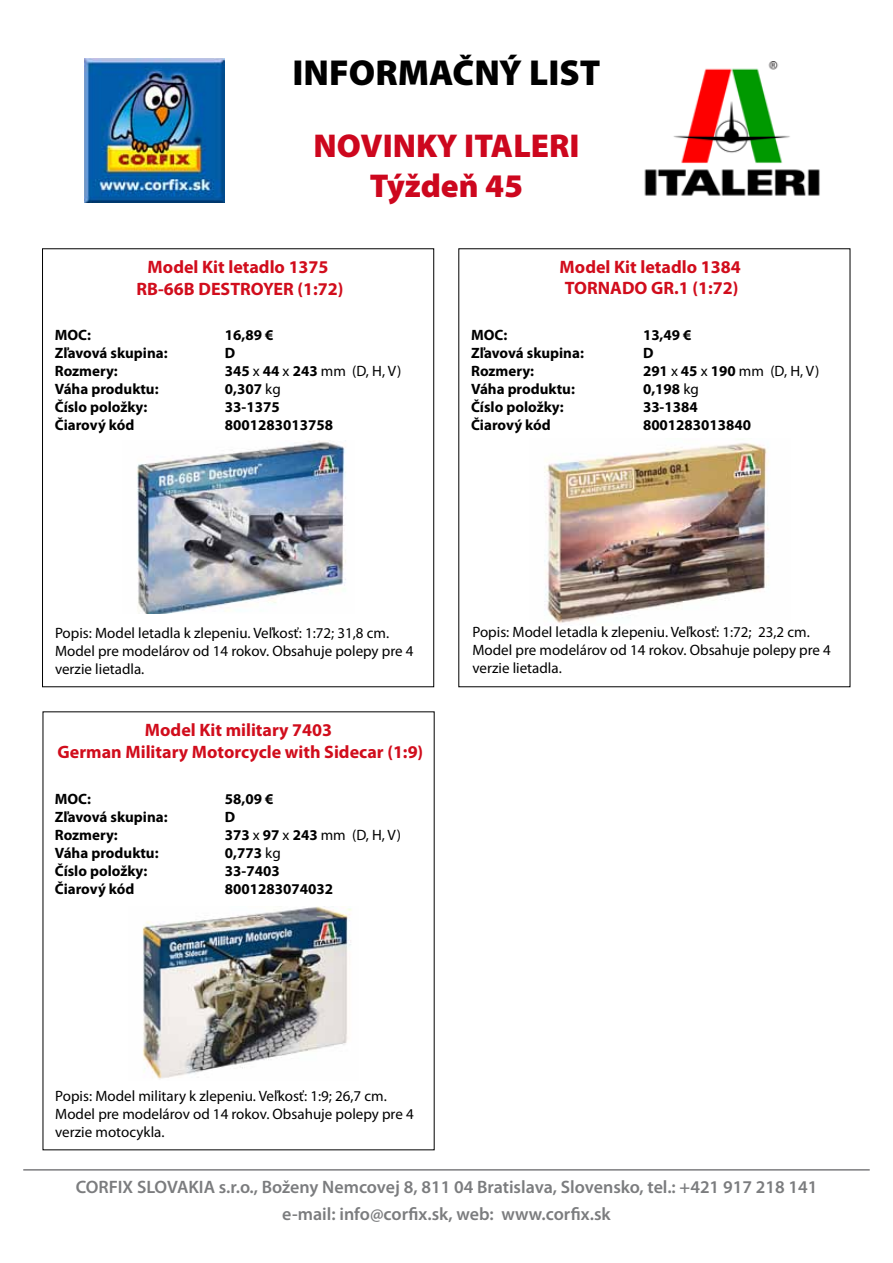
<style>
.page{position:relative;width:893px;height:1263px;background:#fff}
.page>*{position:absolute;margin:0;border:0;box-sizing:border-box;transform-origin:0 0}
.t1{font:900 36.3px "Myriad Pro";color:#000}
.t2{font:900 33.15px/39.8px "Myriad Pro";color:#cd071e;text-align:center}
.t3{font:700 18px/21.6px "Myriad Pro";color:#d10d1c;text-align:center}
.t4{font:600 18px/27px "Myriad Pro";color:#7b7c7e;text-align:center}
.t5{font:700 15px/18px "Myriad Pro";color:#000}
.t6{font:15px/18px "Myriad Pro";color:#000}
.s1{font-weight:400}
</style>
<div class="page">
<hr style="left:23px;top:1169px;width:847px;height:1px;background:#7b7c7e">
<img style="left:137px;top:440px;width:209px;height:174px">
<img style="left:644px;top:62px;width:176px;height:134px">
<img style="left:544px;top:443px;width:225px;height:180px">
<img style="left:142px;top:906px;width:210px;height:173px">
<img style="left:85px;top:58px;width:140px;height:145px">
<h1 class="t1" style="left:293px;top:52px;width:309px">INFORMAČNÝ LIST</h1>
<h2 class="t2" style="left:313px;top:126px;width:268px">NOVINKY ITALERI<br>Týždeň 45</h2>
<p class="t3" style="left:136px;top:255px;width:209px">Model Kit letadlo 1375<br>RB-66B DESTROYER (1:72)</p>
<p class="t3" style="left:560px;top:255px;width:182px;text-align:left">Model Kit letadlo 1384<br>TORNADO GR.1 (1:72)</p>
<p class="t5" style="left:55px;top:326px;width:114px">MOC:<br>Zľavová skupina:<br>Rozmery:<br>Váha produktu:<br>Číslo položky:<br>Čiarový kód</p>
<p class="t5" style="left:471px;top:325px;width:114px">MOC:<br>Zľavová skupina:<br>Rozmery:<br>Váha produktu:<br>Číslo položky:<br>Čiarový kód</p>
<p class="t5" style="left:225px;top:325px;width:50px">16,89 €</p>
<p class="t5" style="left:643px;top:325px;width:50px">13,49 €</p>
<p class="t5" style="left:225px;top:343px;width:178px">D<br>345 <span class="s1">x</span> 44 <span class="s1">x</span> 243 <span class="s1">mm (D, H, V)<br></span>0,307 <span class="s1">kg<br></span>33-1375<br>8001283013758</p>
<p class="t5" style="left:643px;top:344px;width:178px">D<br>291 <span class="s1">x</span> 45 <span class="s1">x</span> 190 <span class="s1">mm (D, H, V)<br></span>0,198 <span class="s1">kg<br></span>33-1384<br>8001283013840</p>
<p class="t6" style="left:55px;top:624px;width:360px">Popis: Model letadla k zlepeniu. Veľkosť: 1:72; 31,8 cm.<br>Model pre modelárov od 14 rokov. Obsahuje polepy pre 4 verzie lietadla.</p>
<p class="t6" style="left:472px;top:623px;width:360px">Popis: Model letadla k zlepeniu. Veľkosť: 1:72; 23,2 cm.<br>Model pre modelárov od 14 rokov. Obsahuje polepy pre 4 verzie lietadla.</p>
<p class="t3" style="left:57px;top:719px;width:367px">Model Kit military 7403<br>German Military Motorcycle with Sidecar (1:9)</p>
<p class="t5" style="left:55px;top:789px;width:114px">MOC:<br>Zľavová skupina:<br>Rozmery:<br>Váha produktu:<br>Číslo položky:<br>Čiarový kód</p>
<p class="t5" style="left:225px;top:789px;width:50px">58,09 €</p>
<p class="t5" style="left:225px;top:807px;width:178px">D<br>373 <span class="s1">x</span> 97 <span class="s1">x</span> 243 <span class="s1">mm (D, H, V)<br></span>0,773 <span class="s1">kg<br></span>33-7403<br>8001283074032</p>
<p class="t6" style="left:55px;top:1086px;width:360px">Popis: Model military k zlepeniu. Veľkosť: 1:9; 26,7 cm.<br>Model pre modelárov od 14 rokov. Obsahuje polepy pre 4 verzie motocykla.</p>
<p class="t4" style="left:76px;top:1173px;width:743px">CORFIX SLOVAKIA s.r.o., Boženy Nemcovej 8, 811 04 Bratislava, Slovensko, tel.: +421 917 218 141 e-mail: info@corfix.sk, web: www.corfix.sk</p>
</div>
